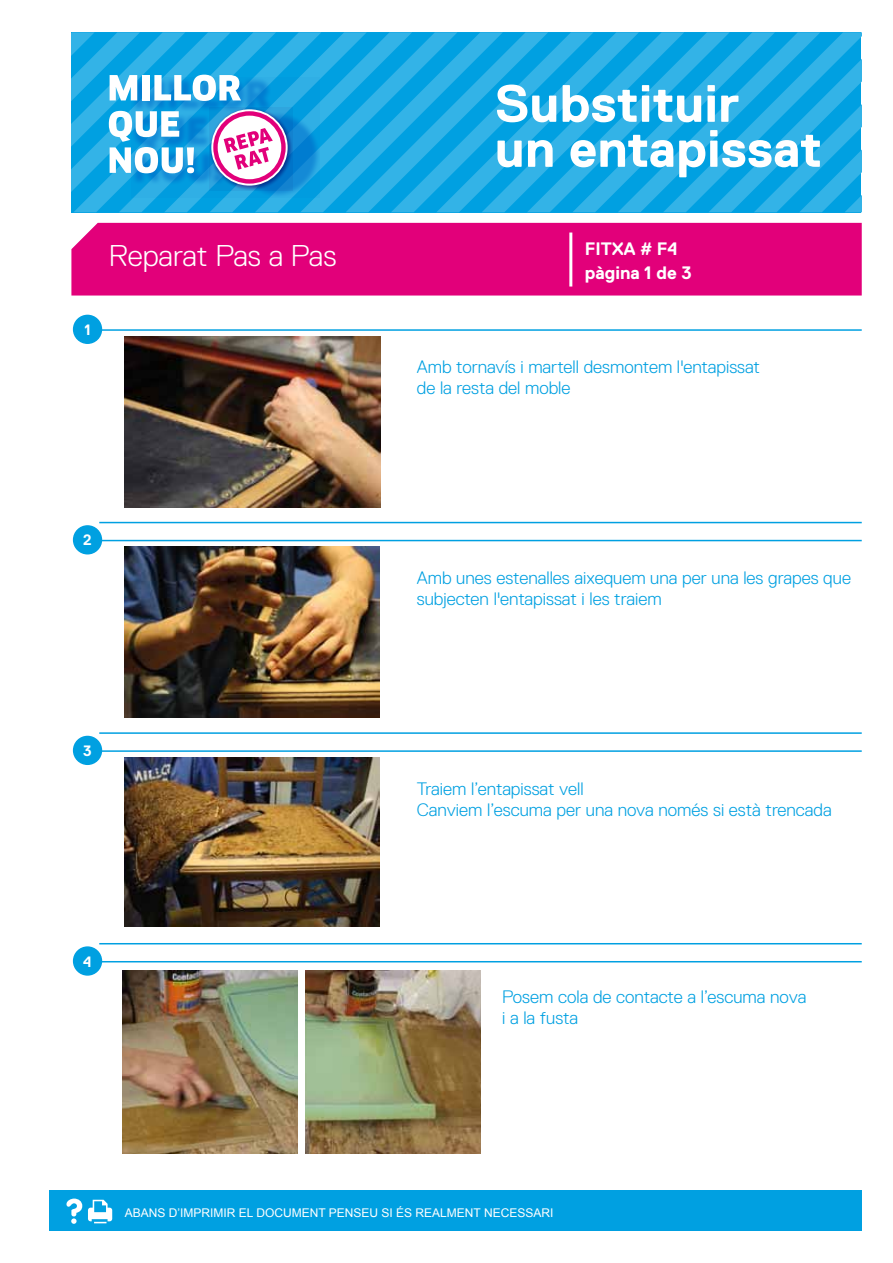
<style>
.page{position:relative;width:893px;height:1263px;background:#fff}
.page>*{position:absolute;margin:0;border:0;box-sizing:border-box;transform-origin:0 0}
.t1{font:700 52.5px/45px "Replica";color:#fff}
.t2{font:300 30px "Replica";letter-spacing:-.005em;color:#fff}
.t3{font:300 18px/21px "Replica";color:#00a0e1}
.t4{font:700 18px/24px "Replica";color:#fff}
.t5{font:700 15px "Replica";color:#fff}
.t6{font:12px "Arial";color:#fff}
</style>
<div class="page">
<img style="left:125px;top:336px;width:255px;height:171px">
<img style="left:125px;top:547px;width:255px;height:170px">
<img style="left:124px;top:757px;width:255px;height:170px">
<div style="left:49px;top:1190px;width:813px;height:41px;background:#00a0e1"></div>
<svg style="left:66px;top:1198px;width:16px;height:26px"></svg>
<svg style="left:88px;top:1200px;width:24px;height:23px"></svg>
<div style="left:74px;top:315px;width:27px;height:28px;background:#00a0e1;border-radius:50%"></div>
<div style="left:73px;top:315px;width:29px;height:29px;border:2px solid #00a0e1;border-radius:50%"></div>
<hr style="left:96px;top:329px;width:766px;height:2px;background:#00a0e1">
<hr style="left:99px;top:522px;width:763px;height:1px;background:#00a0e1">
<div style="left:74px;top:526px;width:27px;height:28px;background:#00a0e1;border-radius:50%"></div>
<div style="left:73px;top:525px;width:29px;height:29px;border:2px solid #00a0e1;border-radius:50%"></div>
<hr style="left:96px;top:540px;width:766px;height:1px;background:#00a0e1">
<hr style="left:99px;top:732px;width:763px;height:2px;background:#00a0e1">
<div style="left:74px;top:736px;width:27px;height:28px;background:#00a0e1;border-radius:50%"></div>
<div style="left:73px;top:736px;width:29px;height:29px;border:2px solid #00a0e1;border-radius:50%"></div>
<hr style="left:96px;top:750px;width:766px;height:2px;background:#00a0e1">
<hr style="left:99px;top:943px;width:763px;height:1px;background:#00a0e1">
<div style="left:74px;top:947px;width:27px;height:28px;background:#00a0e1;border-radius:50%"></div>
<div style="left:73px;top:946px;width:29px;height:30px;border:2px solid #00a0e1;border-radius:50%"></div>
<hr style="left:96px;top:961px;width:766px;height:1px;background:#00a0e1">
<svg style="left:71px;top:32px;width:790px;height:180px;background:#27aae3"></svg>
<div style="left:71px;top:223px;width:791px;height:73px;background:#e2007a"></div>
<hr style="left:569px;top:233px;width:3px;height:54px;background:#fff">
<img style="left:305px;top:970px;width:175px;height:183px">
<img style="left:122px;top:970px;width:176px;height:183px">
<p class="t5" style="left:85px;top:321px;width:8px">1</p>
<h2 class="t2" style="left:109px;top:239px;width:229px">Reparat Pas a Pas</h2>
<p class="t5" style="left:83px;top:532px;width:10px">2</p>
<p class="t5" style="left:83px;top:742px;width:10px">3</p>
<p class="t5" style="left:83px;top:953px;width:10px">4</p>
<h1 class="t1" style="left:495px;top:81px;width:329px">Substituir<br>un entapissat</h1>
<p class="t4" style="left:585px;top:237px;width:108px">FITXA # F4 pàgina 1 de 3</p>
<p class="t3" style="left:417px;top:357px;width:345px">Amb tornavís i martell desmontem l'entapissat de la resta del moble</p>
<p class="t3" style="left:417px;top:567px;width:436px">Amb unes estenalles aixequem una per una les grapes que subjecten l'entapissat i les traiem</p>
<p class="t3" style="left:417px;top:778px;width:416px">Traiem l’entapissat vell<br>Canviem l’escuma per una nova només si està trencada</p>
<p class="t3" style="left:502px;top:986px;width:306px">Posem cola de contacte a l’escuma nova i a la fusta</p>
<p class="t6" style="left:125px;top:1205px;width:430px">ABANS D’IMPRIMIR EL DOCUMENT PENSEU SI ÉS REALMENT NECESSARI</p>
</div>
